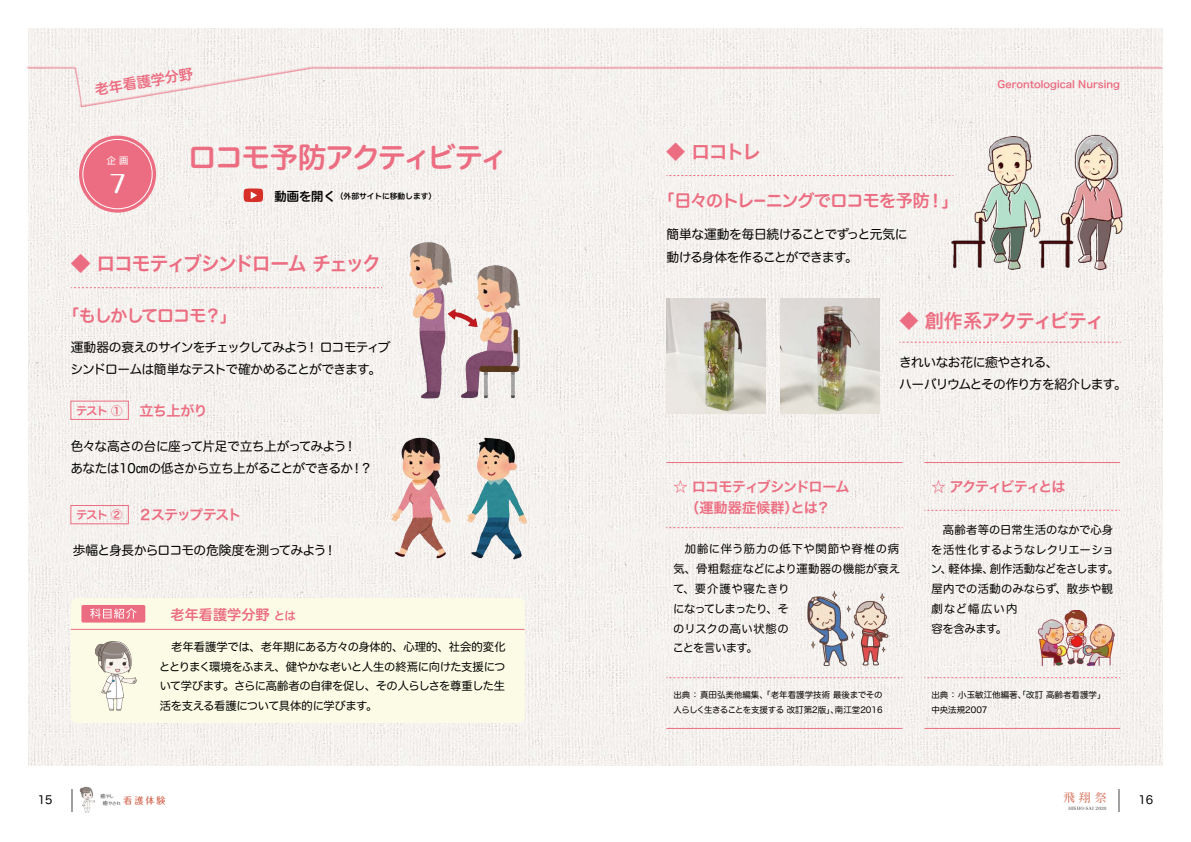
<style>
.page{position:relative;width:1191px;height:842px;background:#fff}
.page>*{position:absolute;margin:0;border:0;box-sizing:border-box;transform-origin:0 0}
.t1{font:28.3px "Hira Maru Std N W6";letter-spacing:-.06em;color:#ec6d81}
.t2{font:500 24.1px "Maru Fo Pro";color:#fff}
.t3{font:19.8px "Hira Kaku Pro W6";letter-spacing:-.085em;color:#ec6d81}
.t4{font:19.1px "Hira Kaku Pro W6";letter-spacing:-.095em;color:#ec6d81}
.t5{font:17px "Hira Maru Std N W6";letter-spacing:-.05em;color:#ec6d81}
.t6{font:14.2px/20.6px "Hira Kaku Pro N W6";letter-spacing:-.055em;color:#ec6d81}
.t7{font:14.2px "Hira Maru Std N W6";color:#ec6d81}
.t8{font:14.2px "Hira Kaku Pro W6";letter-spacing:-.115em;color:#ec6d81}
.t9{font:14.2px "Hira Kaku Pro N W6";letter-spacing:-.095em;color:#ec6d81}
.t10{font:14.2px "Hira Kaku Pro W6";letter-spacing:-.07em;color:#ec6d81}
.t11{font:12.8px/22.3px "Hira Maru Std W4";letter-spacing:-.055em;color:#000}
.t12{font:11.9px "Hira Min Pro W3";color:#d3664f}
.t13{font:11.3px/19.8px "Hira Maru Std W4";letter-spacing:-.01em;color:#000}
.t14{font:11.3px/19.8px "Hira Maru Std W4";letter-spacing:.02em;color:#000}
.t15{font:11.3px "Hira Maru Pro N W4";color:#000}
.t16{font:9.9px "Hira Kaku Pro W6";color:#ec6d81}
.t17{font:500 9.2px "Maru Fo Pro";color:#d3664f}
.t18{font:9.2px "Shin Go Pr 6 N";color:#fff}
.t19{font:8.5px/14.9px "Hira Maru Std W4";color:#000}
.t20{font:7.7px "Hira Maru Std N W6";color:#000}
.t21{font:500 4.5px "Maru Fo Pro";color:#5a5858}
.t22{font:4.2px "Hira Min Pro W6";letter-spacing:.05em;color:#5a5858}
.s1{font-size:12.3px}
.s2{font-family:"Hira Maru Std N W6";font-size:11.3px}
.s3{font-size:11.3px}
.s4{font-size:5.3px}
</style>
<div class="page">
<hr style="left:1118px;top:789px;width:2px;height:22px;background:#9fa0a0">
<svg style="left:71px;top:789px;width:1px;height:22px"></svg>
<img style="left:79px;top:786px;width:16px;height:27px">
<img style="left:28px;top:28px;width:1134px;height:737px">
<svg style="left:244px;top:188px;width:19px;height:14px"></svg>
<img style="left:464px;top:435px;width:73px;height:126px">
<img style="left:382px;top:434px;width:82px;height:127px">
<img style="left:394px;top:237px;width:145px;height:166px">
<svg style="left:26px;top:66px;width:1136px;height:1px"></svg>
<svg style="left:27px;top:67px;width:1135px;height:40px;fill:#f5f1ee"></svg>
<div style="left:79px;top:136px;width:77px;height:77px;background:#ec6d81;border-radius:50%"></div>
<div style="left:82px;top:139px;width:71px;height:70px;border:1px solid #fff;border-radius:50%"></div>
<svg style="left:71px;top:287px;width:311px;height:1px"></svg>
<svg style="left:666px;top:175px;width:262px;height:1px"></svg>
<svg style="left:899px;top:342px;width:221px;height:1px"></svg>
<div style="left:70px;top:401px;width:59px;height:19px;border:1px solid #ec6d81"></div>
<div style="left:70px;top:505px;width:59px;height:19px;border:1px solid #ec6d81"></div>
<svg style="left:666px;top:527px;width:236px;height:1px"></svg>
<hr style="left:666px;top:462px;width:236px;height:1px;background:#ec6d81">
<hr style="left:666px;top:728px;width:236px;height:1px;background:#ec6d81">
<svg style="left:666px;top:677px;width:236px;height:1px"></svg>
<img style="left:850px;top:588px;width:40px;height:78px">
<img style="left:803px;top:588px;width:47px;height:78px">
<svg style="left:924px;top:510px;width:196px;height:1px"></svg>
<hr style="left:924px;top:462px;width:196px;height:1px;background:#ec6d81">
<hr style="left:924px;top:728px;width:196px;height:1px;background:#ec6d81">
<svg style="left:924px;top:677px;width:196px;height:1px"></svg>
<img style="left:1036px;top:610px;width:78px;height:59px">
<img style="left:928px;top:124px;width:221px;height:158px">
<img style="left:666px;top:299px;width:100px;height:114px">
<img style="left:780px;top:299px;width:100px;height:114px">
<div style="left:71px;top:598px;width:453px;height:125px;background:#fcfce6;border-radius:6px"></div>
<img style="left:95px;top:641px;width:42px;height:70px">
<div style="left:81px;top:605px;width:64px;height:17px;background:#ec6d81;border-radius:2px"></div>
<svg style="left:90px;top:608px;width:47px;height:11px"></svg>
<hr style="left:71px;top:629px;width:453px;height:1px;background:#ec6d81">
<p class="t7" style="left:93px;top:79px;width:101px;rotate:-9deg">老年看護学分野</p>
<p class="t18" style="left:107px;top:153px;width:23px">企 画</p>
<h2 class="t2" style="left:105px;top:165px;width:26px">７</h2>
<h1 class="t1" style="left:188px;top:136px;width:321px">ロコモ予防アクティビティ</h1>
<p class="t20" style="left:274px;top:190px;width:163px"><span class="s1">動画を開く</span>（外部サイトに移動します）</p>
<h3 class="t3" style="left:71px;top:246px;width:312px">◆ ロコモティブシンドローム チェック</h3>
<h3 class="t5" style="left:62px;top:303px;width:176px">「もしかしてロコモ？」</h3>
<p class="t11" style="left:71px;top:336px;width:321px">運動器の衰えのサインをチェックしてみよう！ ロコモティブシンドロームは簡単なテストで確かめることができます。</p>
<p class="t10" style="left:76px;top:397px;width:133px"><span class="s2">テスト ①</span> 立ち上がり</p>
<p class="t11" style="left:70px;top:435px;width:303px">色々な高さの台に座って片足で立ち上がってみよう！<br>あなたは10㎝の低さから立ち上がることができるか！？</p>
<p class="t8" style="left:76px;top:502px;width:167px"><span class="s2">テスト ②</span> ２ステップテスト</p>
<p class="t11" style="left:73px;top:539px;width:265px">歩幅と身長からロコモの危険度を測ってみよう！</p>
<p class="t7" style="left:170px;top:604px;width:127px">老年看護学分野<span class="s3">とは</span></p>
<p class="t13" style="left:159px;top:636px;width:348px;text-align:justify">　老年看護学では、老年期にある方々の身体的、心理的、社会的変化ととりまく環境をふまえ、健やかな老いと人生の終焉に向けた支援について学びます。さらに高齢者の自律を促し、その人らしさを尊重した生活を支える看護について具体的に学びます。</p>
<h3 class="t4" style="left:666px;top:135px;width:96px">◆ ロコトレ</h3>
<h3 class="t5" style="left:658px;top:188px;width:302px">「日々のトレーニングでロコモを予防！」</h3>
<p class="t11" style="left:666px;top:223px;width:243px">簡単な運動を毎日続けることでずっと元気に動ける身体を作ることができます。</p>
<p class="t16" style="left:997px;top:75px;width:124px">Gerontological Nursing</p>
<h3 class="t4" style="left:899px;top:304px;width:206px">◆ 創作系アクティビティ</h3>
<p class="t6" style="left:673px;top:476px;width:178px">☆ ロコモティブシンドローム　 （運動器症候群）とは？</p>
<p class="t11" style="left:899px;top:351px;width:229px">きれいなお花に癒やされる、<br>ハーバリウムとその作り方を紹介します。</p>
<p class="t9" style="left:931px;top:474px;width:136px">☆ アクティビティとは</p>
<p class="t14" style="left:673px;top:539px;width:229px">　加齢に伴う筋力の低下や関節や脊椎の病気、骨粗鬆症などにより運動器の機能が衰えて、要介護や寝たきり<br>になってしまったり、そ<br>のリスクの高い状態の<br>ことを言います。</p>
<p class="t19" style="left:673px;top:687px;width:211px">出典 ： 真田弘美他編集、「老年看護学技術 最後までその人らしく生きることを支援する 改訂第2版」、南江堂2016</p>
<p class="t13" style="left:931px;top:520px;width:189px">　高齢者等の日常生活のなかで心身を活性化するようなレクリエーション、軽体操、創作活動などをさします。屋内での活動のみならず、散歩や観劇など幅広い内<br>容を含みます。</p>
<p class="t19" style="left:931px;top:687px;width:176px">出典 ： 小玉敏江他編著、「改訂 高齢者看護学」中央法規2007</p>
<p class="t15" style="left:38px;top:790px;width:16px">15</p>
<p class="t17" style="left:123px;top:793px;width:44px">看護体験</p>
<p class="t12" style="left:1063px;top:787px;width:45px">飛 翔 祭</p>
<p class="t15" style="left:1138px;top:790px;width:16px">16</p>
<p class="t22" style="left:1068px;top:804px;width:40px">HISHO-SAI 2020</p>
<p class="t21" style="left:101px;top:793px;width:15px"><span class="s4">癒</span>やし</p>
<p class="t21" style="left:103px;top:799px;width:19px"><span class="s4">癒</span>やされ</p>
</div>
